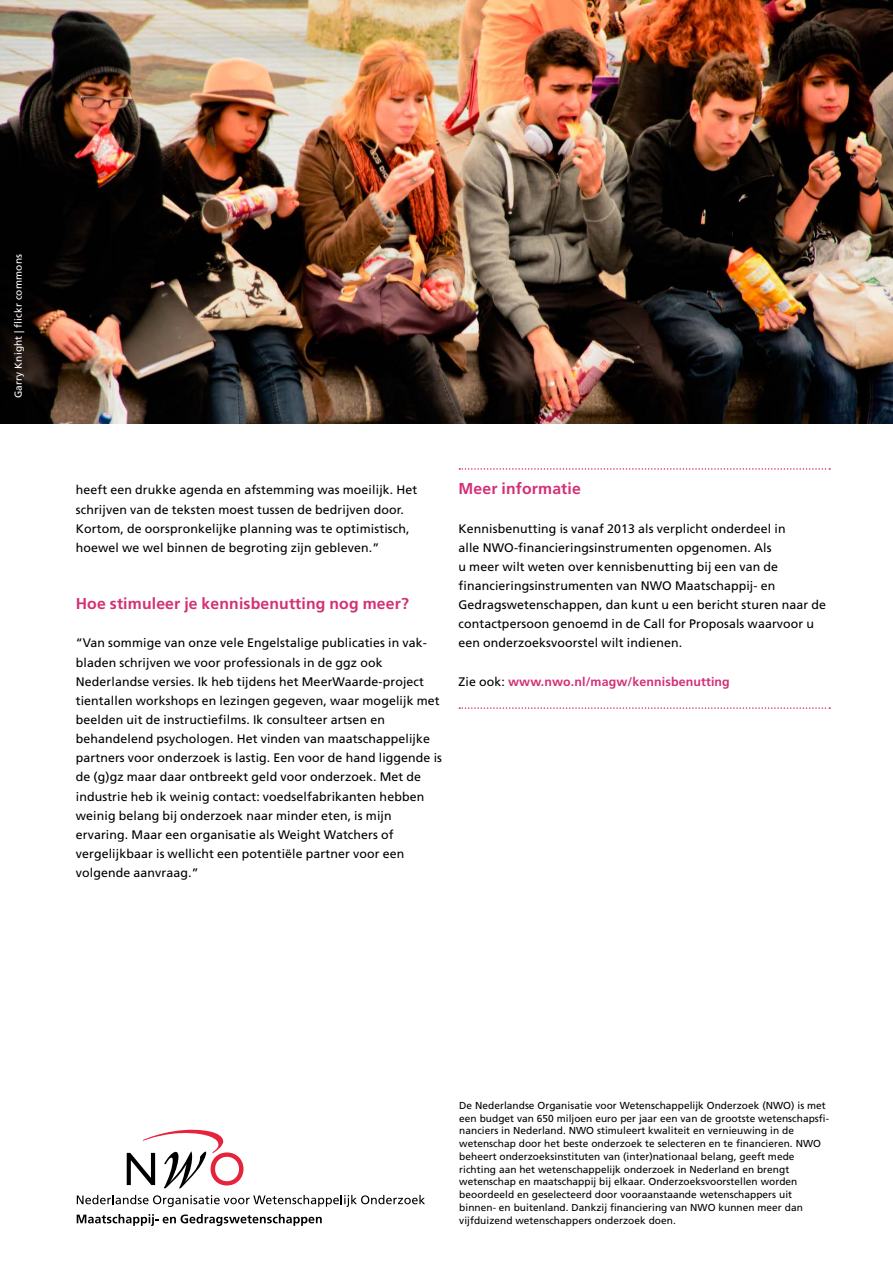
<style>
.page{position:relative;width:893px;height:1263px;background:#fff}
.page>*{position:absolute;margin:0;border:0;box-sizing:border-box;transform-origin:0 0}
._1_1__Tussenkop_1{font:700 15.75px "Frutiger LT Std";letter-spacing:.01em;color:#d33076}
.OMSLAG_platte_tekst{font:12.3px/19.2px "Frutiger LT Std";letter-spacing:.01em;color:#000}
.OMSLAG_platte_tekst-2{font:700 12.3px "Frutiger LT Std";letter-spacing:.01em;color:#d33076}
._05_NWO{font:10.2px/12.8px "Frutiger LT Std";letter-spacing:.005em;color:#000}
.BASIS_kleine_tekst{font:10.2px "Frutiger LT Std";letter-spacing:.02em;color:#fff}
.s1{font-weight:400;color:#000}
</style>
<div class="page">
<svg style="left:127px;top:1129px;width:116px;height:59px"></svg>
<svg style="left:77px;top:1195px;width:348px;height:12px"></svg>
<svg style="left:77px;top:1214px;width:245px;height:12px"></svg>
<svg style="left:459px;top:707px;width:371px;height:2px"></svg>
<svg style="left:459px;top:468px;width:371px;height:2px"></svg>
<img style="left:0;top:0;width:893px;height:424px">
<p class="BASIS_kleine_tekst" style="left:12px;top:398px;width:146px;rotate:-90deg">Garry Knight | flickr commons</p>
<p class="OMSLAG_platte_tekst" style="left:76px;top:481px;width:343px">heeft een drukke agenda en afstemming was moeilijk. Het schrijven van de teksten moest tussen de bedrijven door.<br>Kortom, de oorspronkelijke planning was te optimistisch, hoewel we wel binnen de begroting zijn gebleven.”</p>
<p class="_1_1__Tussenkop_1" style="left:76px;top:594px;width:335px">Hoe stimuleer je kennisbenutting nog meer?</p>
<p class="OMSLAG_platte_tekst" style="left:76px;top:634px;width:368px">“Van sommige van onze vele Engelstalige publicaties in vak&shy;bladen schrijven we voor professionals in de ggz ook Nederlandse versies. Ik heb tijdens het MeerWaarde-project tientallen workshops en lezingen gegeven, waar mogelijk met beelden uit de instructiefilms. Ik consulteer artsen en behandelend psychologen. Het vinden van maatschappelijke partners voor onderzoek is lastig. Een voor de hand liggende is de (g)gz maar daar ontbreekt geld voor onderzoek. Met de industrie heb ik weinig contact: voedselfabrikanten hebben weinig belang bij onderzoek naar minder eten, is mijn ervaring. Maar een organisatie als Weight Watchers of vergelijkbaar is wellicht een potentiële partner voor een volgende aanvraag.”</p>
<p class="_1_1__Tussenkop_1" style="left:458px;top:480px;width:124px">Meer informatie</p>
<p class="OMSLAG_platte_tekst" style="left:458px;top:519px;width:369px">Kennisbenutting is vanaf 2013 als verplicht onderdeel in<br>alle NWO-financieringsinstrumenten opgenomen. Als<br>u meer wilt weten over kennisbenutting bij een van de financieringsinstrumenten van NWO Maatschappij- en Gedragswetenschappen, dan kunt u een bericht sturen naar de contactpersoon genoemd in de Call for Proposals waarvoor u een onderzoeksvoorstel wilt indienen.</p>
<p class="OMSLAG_platte_tekst-2" style="left:458px;top:674px;width:273px"><span class="s1">Zie ook:</span> www.nwo.nl/magw/kennisbenutting</p>
<p class="_05_NWO" style="left:459px;top:1099px;width:371px">De Nederlandse Organisatie voor Wetenschappelijk Onderzoek (NWO) is met een budget van 650 miljoen euro per jaar een van de grootste wetenschapsfi&shy;nanciers in Nederland. NWO stimuleert kwaliteit en vernieuwing in de wetenschap door het beste onderzoek te selecteren en te financieren. NWO beheert onderzoeksinstituten van (inter)nationaal belang, geeft mede richting aan het wetenschappelijk onderzoek in Nederland en brengt wetenschap en maatschappij bij elkaar. Onderzoeksvoorstellen worden beoordeeld en geselecteerd door vooraanstaande wetenschappers uit binnen- en buitenland. Dankzij financiering van NWO kunnen meer dan vijfduizend wetenschappers onderzoek doen.</p>
</div>
